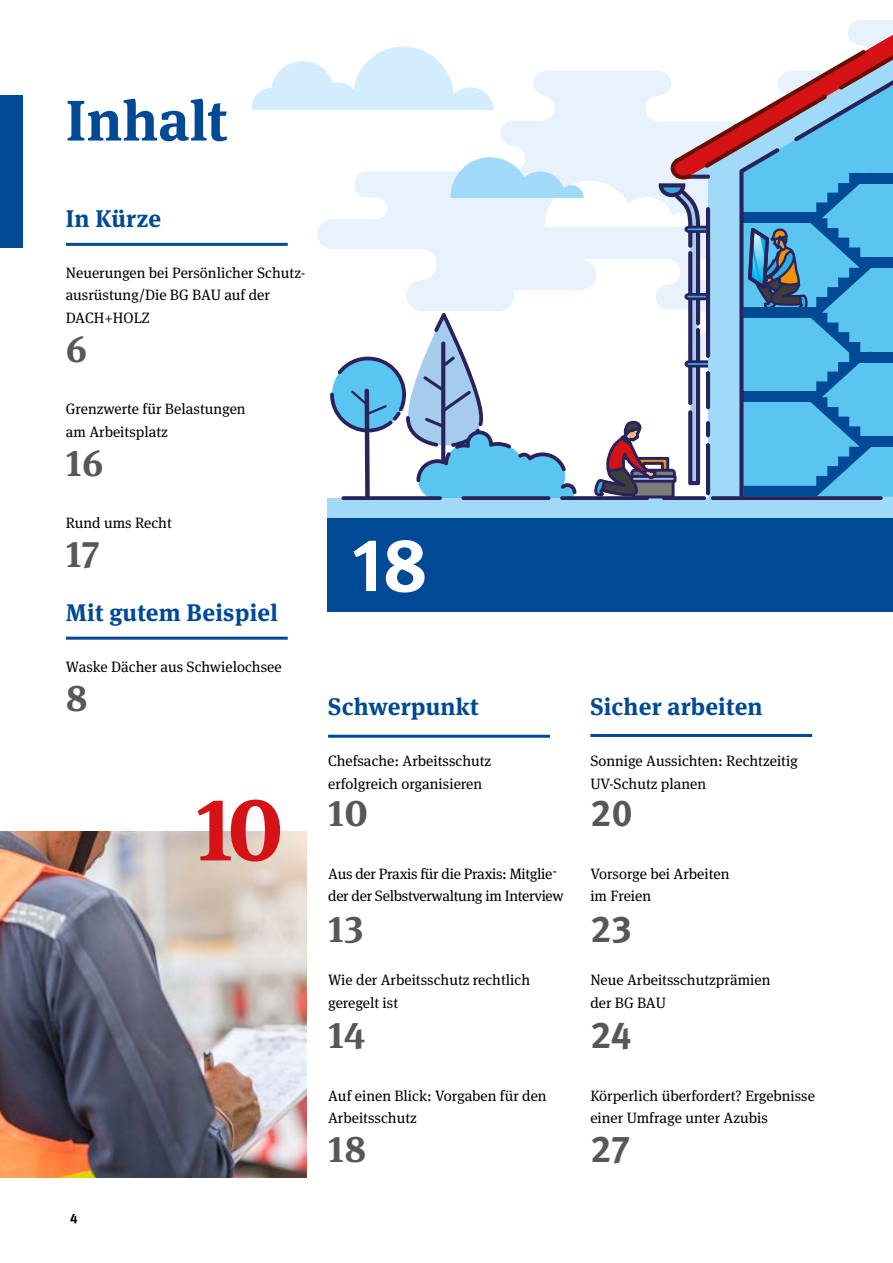
<style>
.page{position:relative;width:893px;height:1263px;background:#fff}
.page>*{position:absolute;margin:0;border:0;box-sizing:border-box;transform-origin:0 0}
.t1{font:700 90px "DGUV Meta Serif";color:#d51317}
.t2{font:700 75.3px "DGUV Meta";color:#fff}
.t3{font:700 57px "DGUV Meta Serif";letter-spacing:.01em;color:#004994}
.t4{font:700 37.5px "DGUV Meta Serif";letter-spacing:.01em;color:#575756}
.t5{font:700 37.5px "DGUV Meta";letter-spacing:.005em;color:#575756}
.t6{font:700 24px "DGUV Meta Serif";letter-spacing:.01em;color:#004994}
.t7{font:15px/22.5px "DGUV Meta Serif";color:#000}
.t8{font:15px/22.5px "DGUV Meta Serif";letter-spacing:-.02em;color:#000}
.t9{font:700 13.5px "DGUV Meta";color:#000}
</style>
<div class="page">
<div style="left:327px;top:517px;width:566px;height:95px;background:#004994"></div>
<hr style="left:892px;top:0;width:1px;height:547px;background:#fff">
<div style="left:327px;top:498px;width:566px;height:19px;background:#a1daf8"></div>
<img style="left:0;top:831px;width:307px;height:347px">
<hr style="left:590px;top:734px;width:222px;height:3px;background:#004994">
<hr style="left:66px;top:243px;width:222px;height:3px;background:#004994">
<hr style="left:328px;top:735px;width:222px;height:3px;background:#004994">
<div style="left:0;top:96px;width:23px;height:152px;background:#004994"></div>
<hr style="left:66px;top:637px;width:222px;height:3px;background:#004994">
<svg style="left:252px;top:20px;width:641px;height:480px"></svg>
<svg style="left:711px;top:496px;width:172px;height:4px"></svg>
<h2 class="t3" style="left:66px;top:86px;width:163px">Inhalt</h2>
<p class="t6" style="left:66px;top:204px;width:97px">In Kürze</p>
<p class="t7" style="left:66px;top:262px;width:241px">Neuerungen bei Persönlicher Schutz&shy;ausrüstung/Die BG BAU auf der<br>DACH+HOLZ</p>
<p class="t4" style="left:66px;top:326px;width:23px">6</p>
<p class="t7" style="left:66px;top:398px;width:181px">Grenzwerte für Belastungen am Arbeitsplatz</p>
<p class="t4" style="left:66px;top:440px;width:39px">16</p>
<p class="t7" style="left:66px;top:512px;width:107px">Rund ums Recht</p>
<p class="t4" style="left:66px;top:531px;width:35px">17</p>
<p class="t6" style="left:66px;top:598px;width:213px">Mit gutem Beispiel</p>
<p class="t7" style="left:66px;top:655px;width:217px">Waske Dächer aus Schwielochsee</p>
<p class="t4" style="left:66px;top:674px;width:23px">8</p>
<p class="t6" style="left:328px;top:692px;width:152px">Schwerpunkt</p>
<p class="t7" style="left:328px;top:750px;width:165px">Chefsache: Arbeitsschutz erfolgreich organisieren</p>
<p class="t4" style="left:328px;top:790px;width:41px">10</p>
<h2 class="t2" style="left:352px;top:520px;width:77px">18</h2>
<h1 class="t1" style="left:195px;top:774px;width:90px">10</h1>
<p class="t8" style="left:328px;top:863px;width:237px">Aus der Praxis für die Praxis: Mitglie der der Selbstverwaltung im Interview</p>
<p class="t4" style="left:328px;top:906px;width:37px">13</p>
<p class="t7" style="left:328px;top:969px;width:204px">Wie der Arbeitsschutz rechtlich geregelt ist</p>
<p class="t4" style="left:328px;top:1012px;width:39px">14</p>
<p class="t7" style="left:553px;top:860px;width:6px">-</p>
<p class="t9" style="left:70px;top:1210px;width:9px">4</p>
<p class="t7" style="left:328px;top:1085px;width:220px">Auf einen Blick: Vorgaben für den<br>Arbeitsschutz</p>
<p class="t4" style="left:328px;top:1126px;width:40px">18</p>
<p class="t6" style="left:590px;top:692px;width:174px">Sicher arbeiten</p>
<p class="t7" style="left:590px;top:750px;width:209px">Sonnige Aussichten: Rechtzeitig<br>UV-Schutz planen</p>
<p class="t5" style="left:590px;top:791px;width:44px">20</p>
<p class="t7" style="left:590px;top:863px;width:141px">Vorsorge bei Arbeiten im Freien</p>
<p class="t5" style="left:590px;top:906px;width:43px">23</p>
<p class="t7" style="left:590px;top:969px;width:182px">Neue Arbeitsschutzprämien der BG BAU</p>
<p class="t5" style="left:590px;top:1013px;width:43px">24</p>
<p class="t7" style="left:590px;top:1085px;width:226px">Körperlich überfordert? Ergebnisse einer Umfrage unter Azubis</p>
<p class="t5" style="left:590px;top:1127px;width:41px">27</p>
</div>
